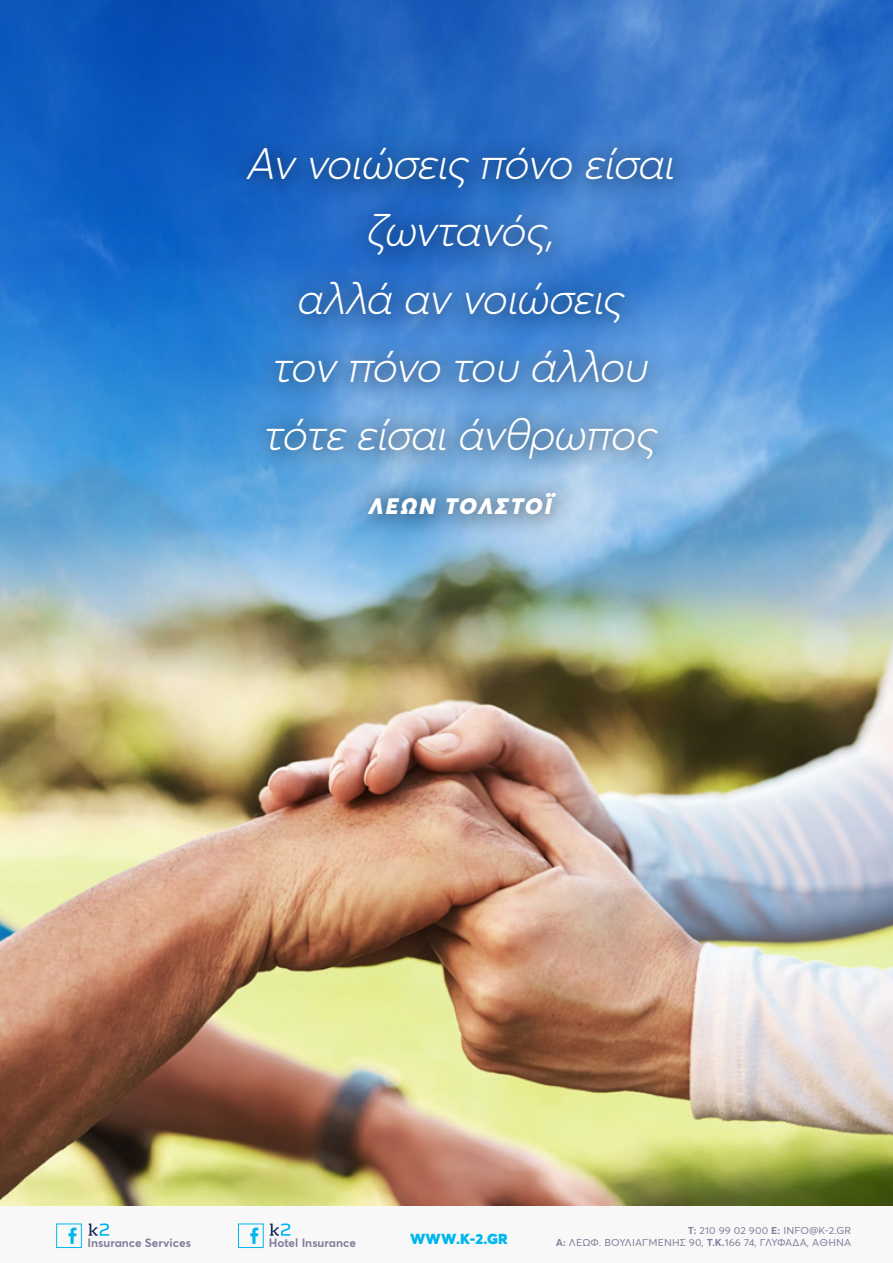
<style>
.page{position:relative;width:893px;height:1263px;background:#fff}
.page>*{position:absolute;margin:0;border:0;box-sizing:border-box;transform-origin:0 0}
.t1{font:italic 300 43.5px/67.8px "Averta";color:#fff;text-align:center}
.t2{font:italic 900 22.05px "Averta";color:#fff}
.t3{font:900 14.4px "Averta";color:#00b7ed;scale:1.05 1}
.t4{font:700 11.85px "Averta";color:#837f9c}
.t5{font:9.9px "Averta";letter-spacing:.01em;color:#837f9c;scale:1.05 1}
.s1{font-weight:700}
</style>
<div class="page">
<img style="left:0;top:992px;width:893px;height:214px">
<img style="left:0;top:0;width:893px;height:992px">
<div style="left:229px;top:130px;width:465px;height:407px;background:#000;opacity:.75"></div>
<div style="left:0;top:1207px;width:893px;height:56px;background:#f8f8f8"></div>
<svg style="left:68px;top:1227px;width:9px;height:17px"></svg>
<div style="left:56px;top:1223px;width:26px;height:25px;border:1px solid #00b7ed"></div>
<svg style="left:250px;top:1227px;width:8px;height:17px"></svg>
<div style="left:238px;top:1223px;width:26px;height:25px;border:1px solid #00b7ed"></div>
<svg style="left:89px;top:1223px;width:20px;height:13px"></svg>
<svg style="left:270px;top:1223px;width:20px;height:13px"></svg>
<p class="t1" style="left:245px;top:129px;width:440px">Αν νοιώσειςπόνο είσαι ζωντανός,<br>αλλά αν νοιώσεις<br>τον πόνο του άλλου τότεείσαιάνθρωπος</p>
<p class="t2" style="left:368px;top:492px;width:184px">ΛΈ ΩΝ ΤΟΛΣΤΌΙ</p>
<p class="t5" style="left:688px;top:1224px;width:157px"><span class="s1">T:</span> 210 99 02 900 <span class="s1">E:</span> INFO@K-2.GR</p>
<p class="t4" style="left:88px;top:1235px;width:105px">Insurance Services</p>
<p class="t4" style="left:269px;top:1235px;width:89px">Hotel Insurance</p>
<p class="t3" style="left:410px;top:1230px;width:95px">WWW.K-2.GR</p>
<p class="t5" style="left:556px;top:1236px;width:283px"><span class="s1">A:</span> ΛΕΩΦ. ΒΟΥΛΙΑΓΜΈΝΗΣ 90, <span class="s1">T.K.</span>166 74, ΓΛΥΦΆΔΑ, AΘΗΝΑ</p>
</div>
